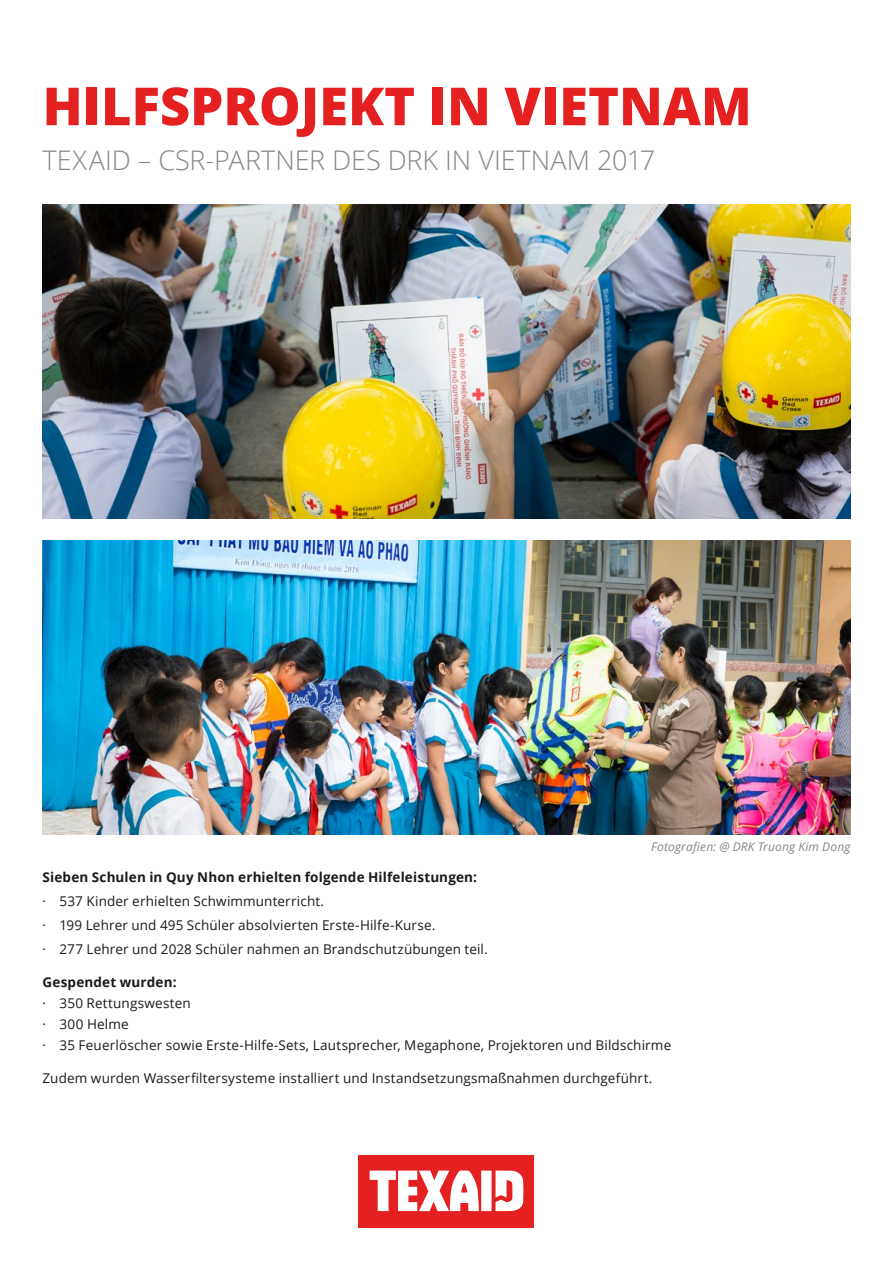
<style>
.page{position:relative;width:893px;height:1263px;background:#fff}
.page>*{position:absolute;margin:0;border:0;box-sizing:border-box;transform-origin:0 0}
.t1{font:800 52.5px "Open Sans";color:#e52020}
.t2{font:300 27px "Open Sans";letter-spacing:.005em;color:#878786}
.Fließtext_9_pt{font:13.5px "Open Sans";letter-spacing:.01em;color:#1a1a18}
.Fließtext_9_pt-2{font:700 13.5px "Open Sans";letter-spacing:.01em;color:#1a1a18}
.Fließtext_9_pt-3{font:italic 12px "Open Sans";letter-spacing:.015em;color:#878786}
</style>
<div class="page">
<div style="left:359px;top:1155px;width:175px;height:73px;background:#e52020"></div>
<svg style="left:370px;top:1170px;width:153px;height:41px"></svg>
<img style="left:43px;top:540px;width:807px;height:294px">
<img style="left:43px;top:204px;width:807px;height:315px">
<p class="t1" style="left:43px;top:66px;width:711px">HILFSPROJEKT IN VIETNAM</p>
<p class="t2" style="left:43px;top:142px;width:614px">TEXAID – CSR-PARTNER DES DRK IN VIETNAM 2017</p>
<p class="Fließtext_9_pt-3" style="left:651px;top:838px;width:201px">Fotografien: @ DRK Truong Kim Dong</p>
<p class="Fließtext_9_pt-2" style="left:43px;top:868px;width:436px">Sieben Schulen in Quy Nhon erhielten folgende Hilfeleistungen:</p>
<p class="Fließtext_9_pt" style="left:43px;top:892px;width:283px">· 537 Kinder erhielten Schwimmunterricht.</p>
<p class="Fließtext_9_pt" style="left:43px;top:916px;width:394px">· 199 Lehrer und 495 Schüler absolvierten Erste-Hilfe-Kurse.</p>
<p class="Fließtext_9_pt" style="left:43px;top:940px;width:447px">· 277 Lehrer und 2028 Schüler nahmen an Brandschutzübungen teil.</p>
<p class="Fließtext_9_pt-2" style="left:43px;top:973px;width:135px">Gespendet wurden:</p>
<p class="Fließtext_9_pt" style="left:43px;top:994px;width:150px">· 350 Rettungswesten</p>
<p class="Fließtext_9_pt" style="left:43px;top:1015px;width:88px">· 300 Helme</p>
<p class="Fließtext_9_pt" style="left:43px;top:1036px;width:630px">· 35 Feuerlöscher sowie Erste-Hilfe-Sets, Lautsprecher, Megaphone, Projektoren und Bildschirme</p>
<p class="Fließtext_9_pt" style="left:43px;top:1069px;width:611px">Zudem wurden Wasserfiltersysteme installiert und Instandsetzungsmaßnahmen durchgeführt.</p>
</div>
